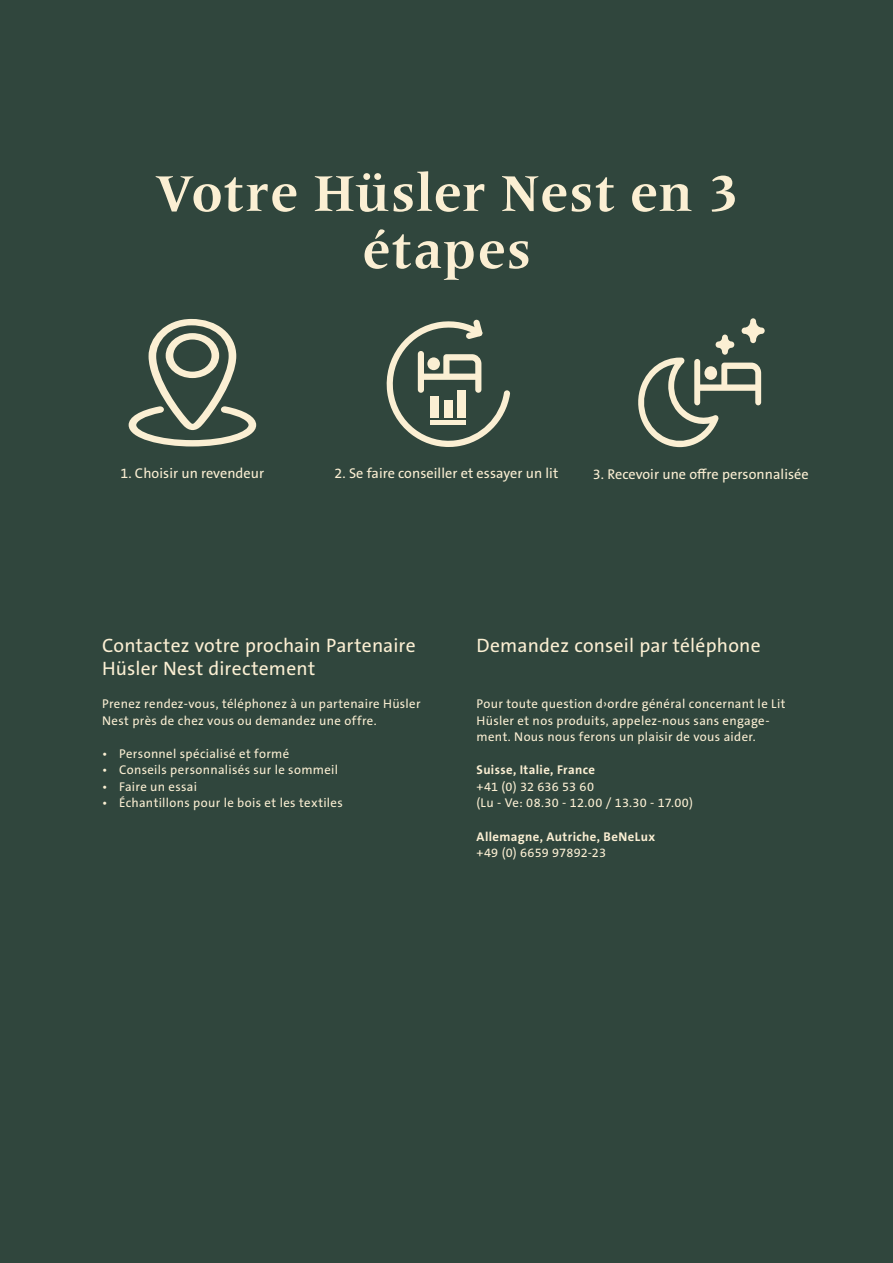
<style>
.page{position:relative;width:893px;height:1263px;background:#30463d}
.page>*{position:absolute;margin:0;border:0;box-sizing:border-box;transform-origin:0 0}
.t1{font:700 52.5px/57px "Frutiger Serif LT Pro";letter-spacing:.015em;color:#fbefd3;text-align:center}
.t2{font:19.5px/22.5px "The Sans B W5 Plain";letter-spacing:.01em;color:#fbefd3}
.t3{font:14.25px "The Sans B W5 Plain";letter-spacing:.005em;color:#fbefd3}
.t4{font:12.75px/16.6px "The Sans B W5 Plain";letter-spacing:.025em;color:#fbefd3}
.t5{font:700 12.75px "The Sans B W7";letter-spacing:.03em;color:#fbefd3}
</style>
<div class="page">
<svg style="left:386px;top:319px;width:124px;height:128px"></svg>
<svg style="left:638px;top:318px;width:127px;height:129px"></svg>
<svg style="left:129px;top:319px;width:127px;height:127px"></svg>
<h1 class="t1" style="left:155px;top:165px;width:584px">Votre Hüsler Nest en 3 étapes</h1>
<p class="t3" style="left:121px;top:464px;width:145px">1. Choisir un revendeur</p>
<p class="t3" style="left:335px;top:464px;width:225px">2. Se faire conseiller et essayer un lit</p>
<p class="t3" style="left:593px;top:465px;width:217px">3. Recevoir une offre personnalisée</p>
<h2 class="t2" style="left:102px;top:635px;width:315px">Contactez votre prochain Partenaire<br>Hüsler Nest directement</h2>
<p class="t4" style="left:102px;top:695px;width:320px">Prenez rendez-vous, téléphonez à un partenaire Hüsler<br>Nest près de chez vous ou demandez une offre.</p>
<p class="t4" style="left:102px;top:745px;width:189px">• Personnel spécialisé et formé</p>
<p class="t4" style="left:102px;top:762px;width:238px">• Conseils personnalisés sur le sommeil</p>
<p class="t4" style="left:102px;top:778px;width:97px">• Faire un essai</p>
<p class="t4" style="left:102px;top:795px;width:242px">• Échantillons pour le bois et les textiles</p>
<h2 class="t2" style="left:477px;top:635px;width:286px">Demandez conseil par téléphone</h2>
<p class="t4" style="left:477px;top:695px;width:310px">Pour toute question d›ordre général concernant le Lit<br>Hüsler et nos produits, appelez-nous sans engage&shy;ment. Nous nous ferons un plaisir de vous aider.</p>
<p class="t5" style="left:477px;top:762px;width:120px">Suisse, Italie, France</p>
<p class="t4" style="left:477px;top:778px;width:218px">+41 (0) 32 636 53 60<br>(Lu - Ve: 08.30 - 12.00 / 13.30 - 17.00)</p>
<p class="t5" style="left:477px;top:828px;width:180px">Allemagne, Autriche, BeNeLux</p>
<p class="t4" style="left:477px;top:844px;width:131px">+49 (0) 6659 97892-23</p>
</div>
